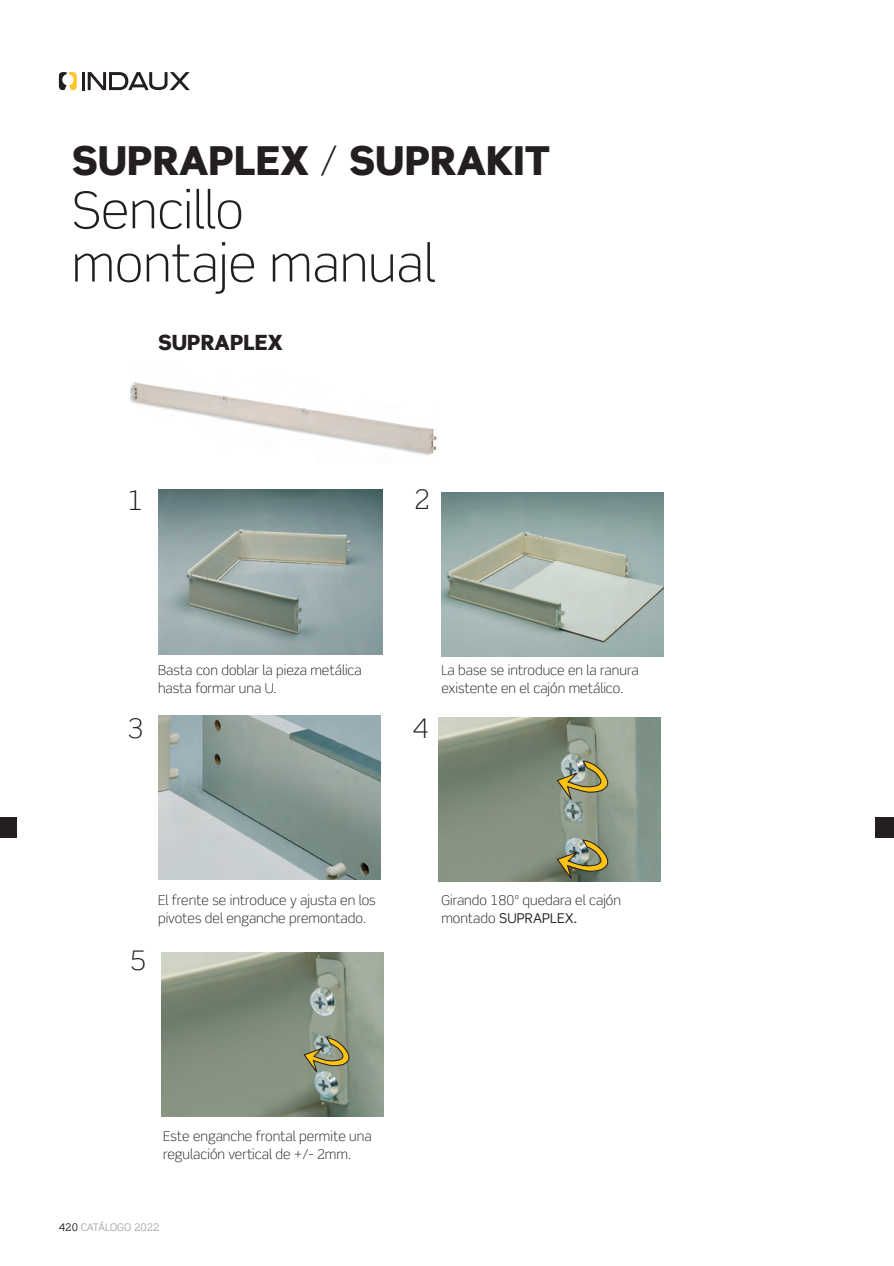
<style>
.page{position:relative;width:894px;height:1266px;background:#fff}
.page>*{position:absolute;margin:0;border:0;box-sizing:border-box;transform-origin:0 0}
.Portada_titulo{font:300 50.55px/53.2px "Scene Pro";color:#231f20}
.Portada_titulo-2{font:900 39.9px "Scene Pro";color:#231f20}
.descripción{font:300 27px "Scene Pro";color:#231f20}
.paginas_imagen1{font:900 21px "Scene Pro";color:#231f20}
.texto{font:300 13.5px/18px "Scene Pro";color:#231f20}
.t1{font:10.5px "Scene Pro";color:#a8a9ad}
.s1{font-weight:300}
.s2{font-weight:400}
.s3{color:#231f20}
</style>
<div class="page">
<svg style="left:59px;top:72px;width:18px;height:18px"></svg>
<hr style="left:82px;top:72px;width:3px;height:18px;background:#231f20">
<svg style="left:88px;top:72px;width:102px;height:18px"></svg>
<img style="left:130px;top:382px;width:307px;height:74px">
<img style="left:438px;top:717px;width:222px;height:165px">
<svg style="left:556px;top:757px;width:52px;height:47px;background:#999972"></svg>
<svg style="left:556px;top:836px;width:52px;height:46px;background:#898a63"></svg>
<img style="left:161px;top:952px;width:222px;height:165px">
<svg style="left:303px;top:1034px;width:46px;height:43px;background:#95956f"></svg>
<img style="left:158px;top:490px;width:224px;height:164px">
<img style="left:441px;top:493px;width:223px;height:164px">
<img style="left:158px;top:716px;width:222px;height:164px">
<div style="left:0;top:817px;width:17px;height:21px;background:#231f20"></div>
<div style="left:875px;top:817px;width:19px;height:21px;background:#231f20"></div>
<p class="Portada_titulo-2" style="left:72px;top:135px;width:480px">SUPRAPLEX <span class="s1">/</span> SUPRAKIT</p>
<p class="Portada_titulo" style="left:72px;top:184px;width:365px">Sencillo montaje manual</p>
<p class="paginas_imagen1" style="left:158px;top:329px;width:126px">SUPRAPLEX</p>
<p class="descripción" style="left:128px;top:484px;width:17px">1</p>
<p class="descripción" style="left:414px;top:483px;width:17px">2</p>
<p class="texto" style="left:158px;top:661px;width:205px">Basta con doblar la pieza metálica hasta formar una U.</p>
<p class="texto" style="left:441px;top:661px;width:199px">La base se introduce en la ranura existente en el cajón metálico.</p>
<p class="descripción" style="left:128px;top:712px;width:17px">3</p>
<p class="descripción" style="left:412px;top:712px;width:17px">4</p>
<p class="descripción" style="left:130px;top:943px;width:17px">5</p>
<p class="texto" style="left:158px;top:891px;width:219px">El frente se introduce y ajusta en los pivotes del enganche premontado.</p>
<p class="texto" style="left:441px;top:891px;width:181px">Girando 180º quedara el cajón montado <span class="s2">SUPRAPLEX.</span></p>
<p class="texto" style="left:163px;top:1127px;width:210px">Este enganche frontal permite una regulación vertical de +/- 2mm.</p>
<p class="t1" style="left:59px;top:1220px;width:102px"><span class="s3">420</span> CATÁLOGO 2022</p>
</div>
